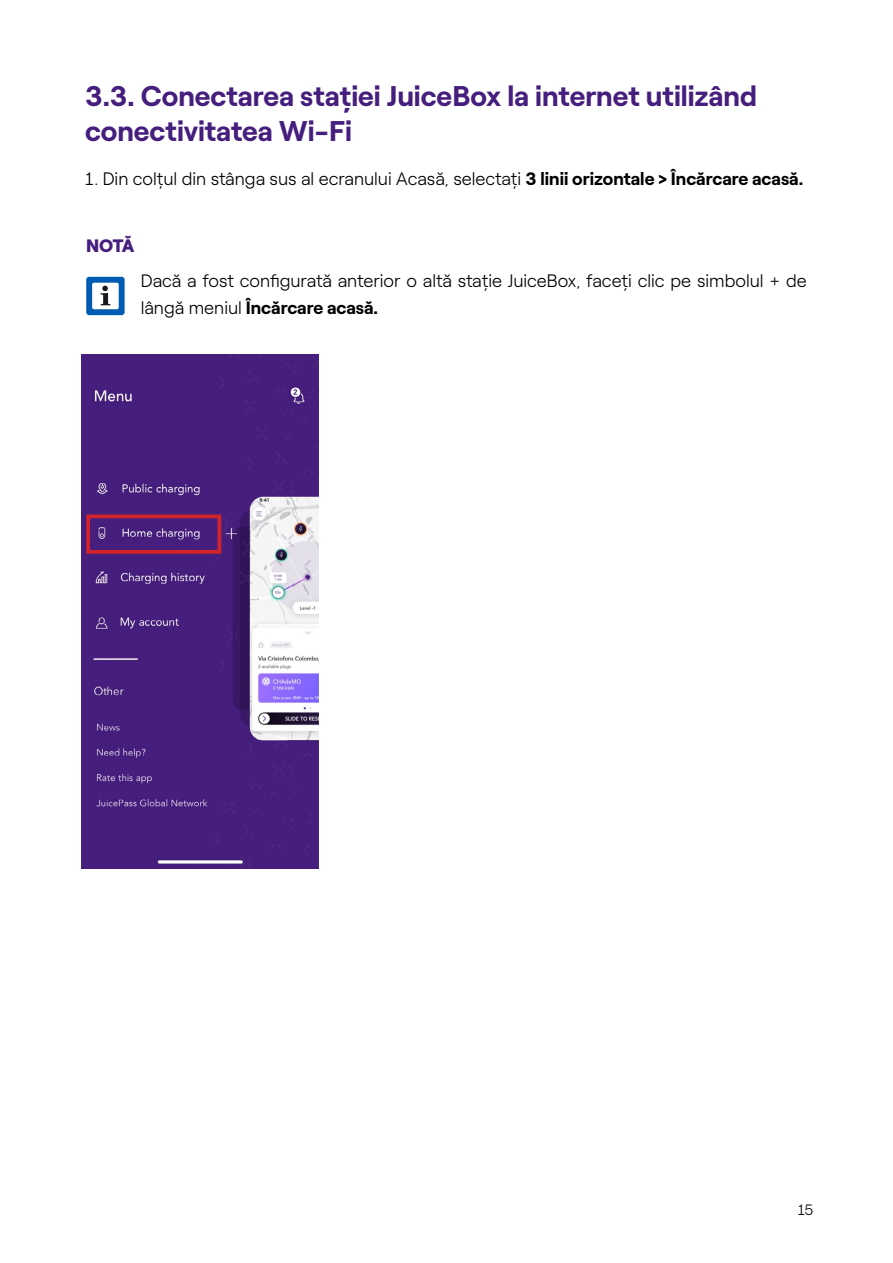
<style>
.page{position:relative;width:893px;height:1263px;background:#fff}
.page>*{position:absolute;margin:0;border:0;box-sizing:border-box;transform-origin:0 0}
.t1{font:700 28.5px/34.2px "Roobert ENEL";color:#461e7d}
.t2{font:300 18px/27px "Roobert ENEL";color:#000}
.t3{font:900 18px "Roobert ENEL";color:#461e7d}
.t4{font:300 15px "Roobert ENEL";color:#000}
.s1{font-weight:700}
</style>
<div class="page">
<div style="left:86px;top:277px;width:38px;height:38px;background:#005bb1;border-radius:3px"></div>
<div style="left:92px;top:283px;width:27px;height:26px;background:#fff;border-radius:2px"></div>
<svg style="left:101px;top:286px;width:9px;height:19px"></svg>
<img style="left:81px;top:354px;width:238px;height:514px">
<div style="left:86px;top:514px;width:135px;height:40px;border:4px solid #d2232a"></div>
<h1 class="t1" style="left:85px;top:77px;width:673px">3.3. Conectarea stației JuiceBox la internet utilizând conectivitatea Wi-Fi</h1>
<p class="t2" style="left:85px;top:163px;width:720px">1. Din colțul din stânga sus al ecranului Acasă, selectați <span class="s1">3 linii orizontale &gt; Încărcare acasă.</span></p>
<p class="t3" style="left:86px;top:231px;width:50px">NOTĂ</p>
<p class="t2" style="left:141px;top:266px;width:667px">Dacă a fost configurată anterior o altă stație JuiceBox, faceți clic pe simbolul + de lângă meniul <span class="s1">Încărcare acasă.</span></p>
<p class="t4" style="left:798px;top:1199px;width:17px">15</p>
</div>
